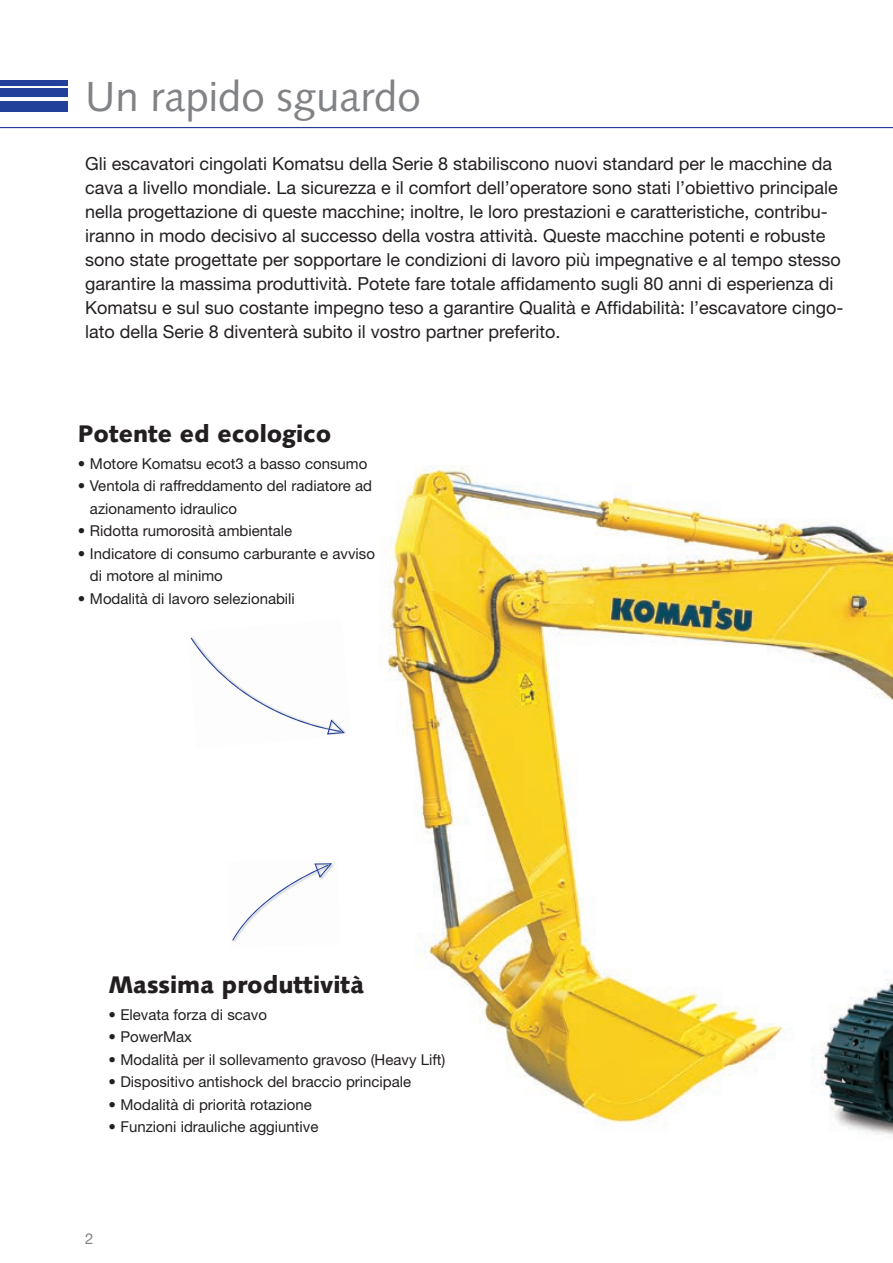
<style>
.page{position:relative;width:893px;height:1263px;background:#fff}
.page>*{position:absolute;margin:0;border:0;box-sizing:border-box;transform-origin:0 0}
.t1{font:42px "Syntax LTCE";color:#808285}
.t2{font:900 24px "Syntax LTCE";color:#231f20}
.t3{font:18px/24px "Helvetica Neue LT Pro";color:#231f20}
.t4{font:15px/22.5px "Helvetica Neue LT Pro";color:#231f20}
.t5{font:15px "Helvetica Neue LT Pro";color:#808285}
</style>
<div class="page">
<hr style="left:0;top:127px;width:893px;height:1px;background:#223f99">
<div style="left:0;top:101px;width:68px;height:10px;background:#223f99"></div>
<div style="left:0;top:89px;width:68px;height:8px;background:#223f99"></div>
<div style="left:0;top:80px;width:68px;height:5px;background:#223f99"></div>
<img style="left:380px;top:465px;width:513px;height:670px">
<svg style="left:191px;top:638px;width:154px;height:96px"></svg>
<svg style="left:232px;top:863px;width:100px;height:78px"></svg>
<h1 class="t1" style="left:85px;top:72px;width:337px">Un rapido sguardo</h1>
<p class="t3" style="left:85px;top:151px;width:760px">Gli escavatori cingolati Komatsu della Serie 8 stabiliscono nuovi standard per le macchine da cava a livello mondiale. La sicurezza e il comfort dell’operatore sono stati l’obiettivo principale nella progettazione di queste macchine; inoltre, le loro prestazioni e caratteristiche, contribu&shy;iranno in modo decisivo al successo della vostra attività. Queste macchine potenti e robuste sono state progettate per sopportare le condizioni di lavoro più impegnative e al tempo stesso garantire la massima produttività. Potete fare totale affidamento sugli 80 anni di esperienza di Komatsu e sul suo costante impegno teso a garantire Qualità e Affidabilità: l’escavatore cingo&shy;lato della Serie 8 diventerà subito il vostro partner preferito.</p>
<h2 class="t2" style="left:78px;top:419px;width:255px">Potente ed ecologico</h2>
<p class="t4" style="left:78px;top:452px;width:291px">• Motore Komatsu ecot3 a basso consumo</p>
<p class="t4" style="left:90px;top:474px;width:284px;text-indent:-12px">• Ventola di raffreddamento del radiatore ad azionamento idraulico</p>
<p class="t4" style="left:78px;top:519px;width:216px">• Ridotta rumorosità ambientale</p>
<p class="t4" style="left:90px;top:542px;width:287px;text-indent:-12px">• Indicatore di consumo carburante e avviso di motore al minimo</p>
<p class="t4" style="left:78px;top:587px;width:218px">• Modalità di lavoro selezionabili</p>
<h2 class="t2" style="left:108px;top:971px;width:257px">Massima produttività</h2>
<p class="t4" style="left:108px;top:1003px;width:160px">• Elevata forza di scavo</p>
<p class="t4" style="left:108px;top:1025px;width:85px">• PowerMax</p>
<p class="t4" style="left:108px;top:1048px;width:339px">• Modalità per il sollevamento gravoso (Heavy Lift)</p>
<p class="t4" style="left:108px;top:1070px;width:304px">• Dispositivo antishock del braccio principale</p>
<p class="t4" style="left:108px;top:1093px;width:205px">• Modalità di priorità rotazione</p>
<p class="t4" style="left:108px;top:1115px;width:212px">• Funzioni idrauliche aggiuntive</p>
<p class="t5" style="left:85px;top:1229px;width:10px">2</p>
</div>
